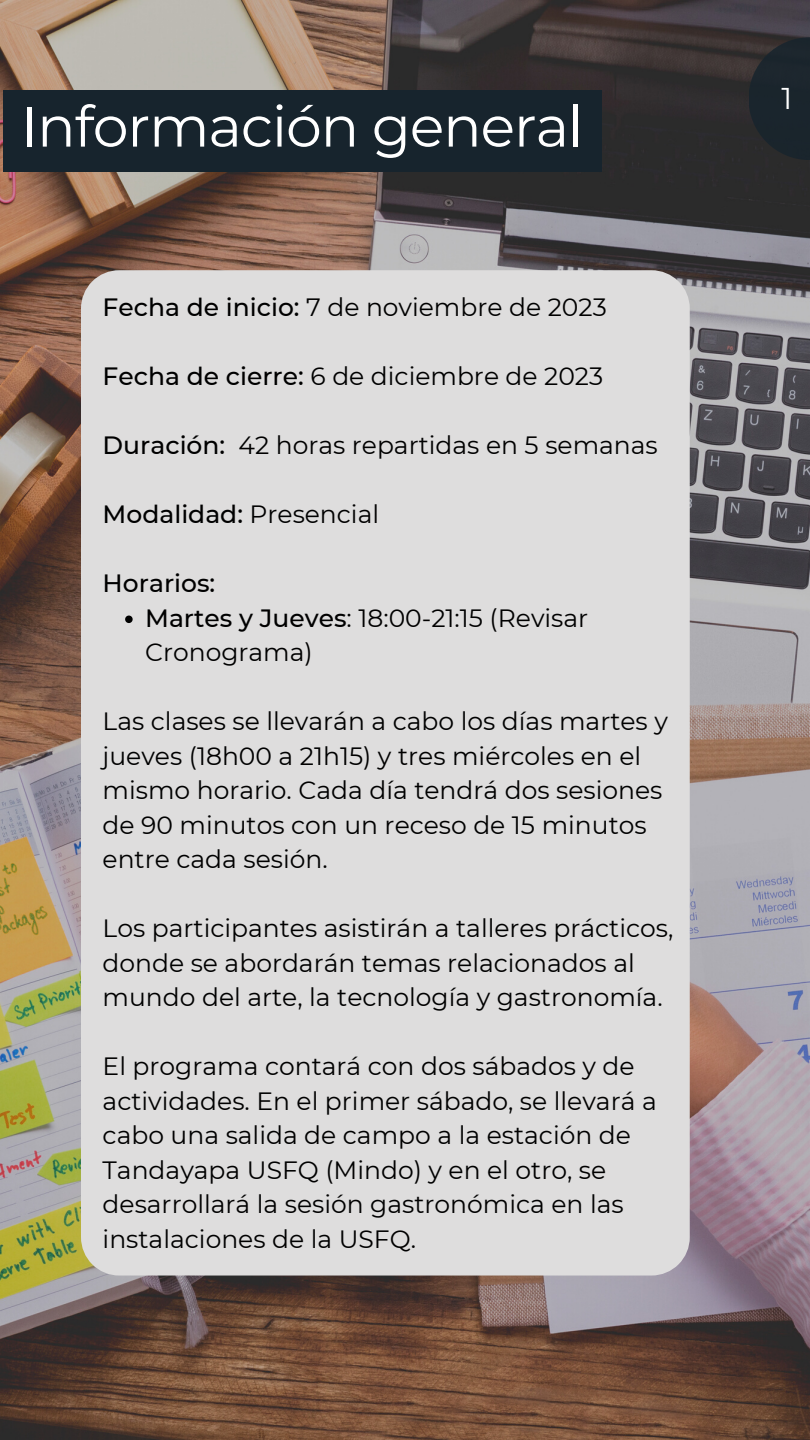
<style>
.page{position:relative;width:810px;height:1440px;background:#fff}
.page>*{position:absolute;margin:0;border:0;box-sizing:border-box;transform-origin:0 0}
.t1{font:57px "Montserrat";letter-spacing:-.02em;color:#fff}
.t2{font:30px "Montserrat";color:#fff}
.t3{font:25px/34.5px "Montserrat";color:#000}
.t4{font:500 25px "Montserrat";color:#000}
.s1{font-weight:500}
.s2{font-weight:400}
</style>
<div class="page">
<img style="left:0;top:0;width:810px;height:1440px">
<svg style="left:749px;top:37px;width:61px;height:123px;background:#1f272d"></svg>
<div style="left:81px;top:270px;width:609px;height:1006px;background:#dedddd"></div>
<svg style="left:125px;top:616px;width:8px;height:7px"></svg>
<div style="left:3px;top:90px;width:599px;height:82px;background:#17242d"></div>
<p class="t1" style="left:21px;top:91px;width:564px">Información general</p>
<p class="t3" style="left:103px;top:290px;width:506px"><span class="s1">Fecha de inicio:</span> 7 de noviembre de 2023</p>
<p class="t3" style="left:103px;top:359px;width:502px"><span class="s1">Fecha de cierre:</span> 6 de diciembre de 2023</p>
<p class="t3" style="left:103px;top:428px;width:557px"><span class="s1">Duración:</span> 42 horas repartidas en 5 semanas</p>
<p class="t4" style="left:103px;top:499px;width:278px">Modalidad: <span class="s2">Presencial</span></p>
<p class="t4" style="left:103px;top:568px;width:114px">Horarios:</p>
<p class="t3" style="left:145px;top:601px;width:445px"><span class="s1">Martes y Jueves</span>: 18:00-21:15 (Revisar<br>Cronograma)</p>
<p class="t3" style="left:103px;top:704px;width:567px">Las clases se llevarán a cabo los días martes y jueves (18h00 a 21h15) y tres miércoles en el mismo horario. Cada día tendrá dos sesiones de 90 minutos con un receso de 15 minutos entre cada sesión.</p>
<p class="t3" style="left:103px;top:911px;width:572px">Los participantes asistirán a talleres prácticos, donde se abordarán temas relacionados al mundo del arte, la tecnología y gastronomía.</p>
<p class="t3" style="left:103px;top:1049px;width:556px">El programa contará con dos sábados y de actividades. En el primer sábado, se llevará a cabo una salida de campo a la estación de Tandayapa USFQ (Mindo) y en el otro, se desarrollará la sesión gastronómica en las instalaciones de la USFQ.</p>
<p class="t2" style="left:781px;top:80px;width:12px">1</p>
</div>
